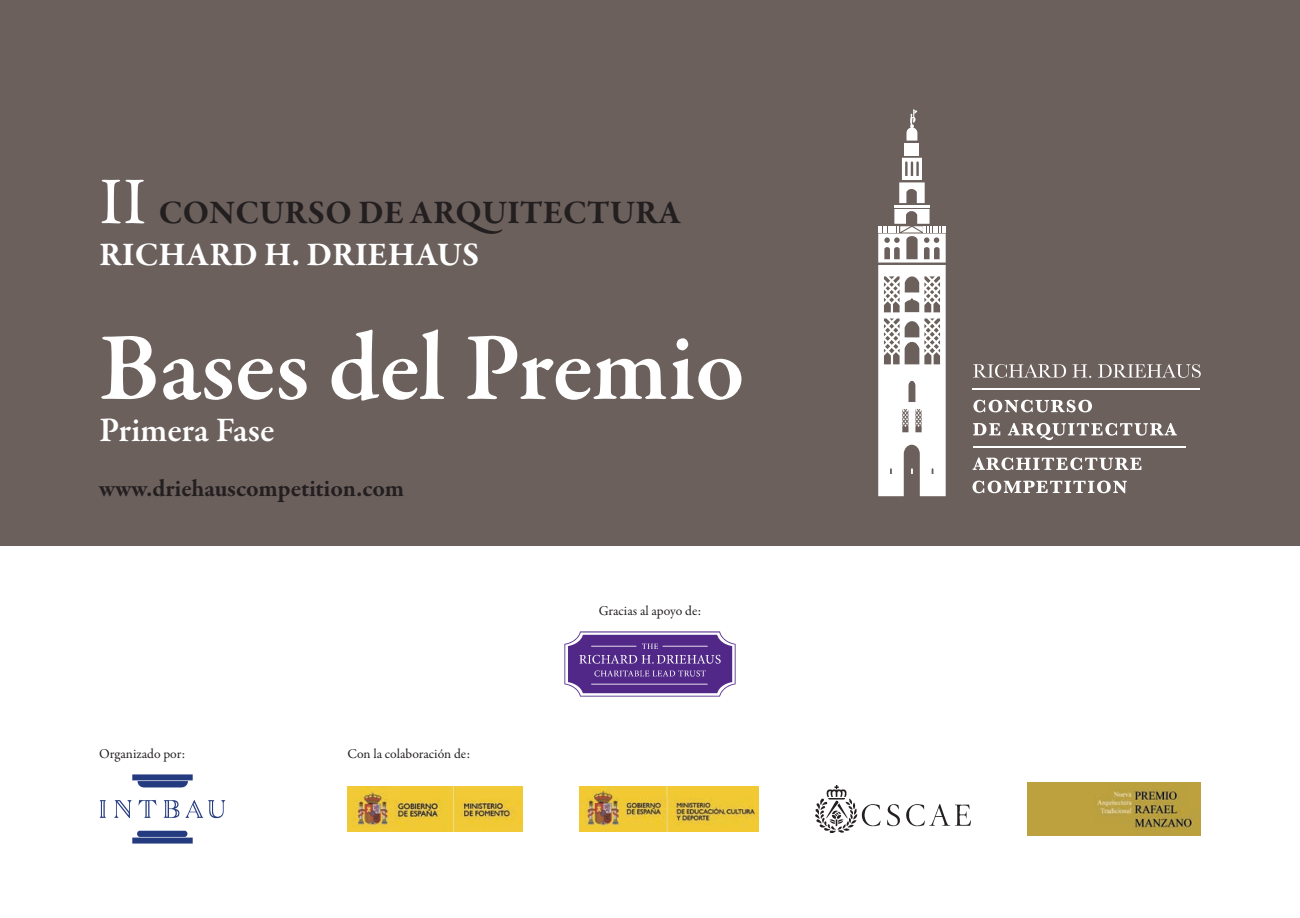
<style>
.page{position:relative;width:1300px;height:918px;background:#fff}
.page>*{position:absolute;margin:0;border:0;box-sizing:border-box;transform-origin:0 0}
.t1{font:600 98px "Garamond Premr Pro";color:#fff}
.t2{font:600 35px "Garamond Premr Pro";letter-spacing:-.005em;color:#fff}
.t3{font:700 33.6px/42px "Garamond Premr Pro";letter-spacing:.005em;color:#231f20}
.t4{font:700 24.5px "Garamond Premr Pro";letter-spacing:-.01em;color:#231f20}
.t5{font:13.65px "Garamond Premr Pro";color:#231f20}
.s1{font-weight:500;font-size:67.2px;color:#fff}
.s2{color:#fff}
</style>
<div class="page">
<div style="left:0;top:0;width:1300px;height:546px;background:#6b605c"></div>
<svg style="left:973px;top:364px;width:93px;height:14px"></svg>
<svg style="left:1072px;top:364px;width:19px;height:14px"></svg>
<svg style="left:1098px;top:364px;width:102px;height:14px"></svg>
<svg style="left:973px;top:400px;width:119px;height:12px"></svg>
<svg style="left:973px;top:423px;width:27px;height:12px"></svg>
<svg style="left:1008px;top:423px;width:169px;height:17px"></svg>
<svg style="left:972px;top:457px;width:169px;height:13px"></svg>
<svg style="left:972px;top:480px;width:155px;height:13px"></svg>
<hr style="left:972px;top:446px;width:213px;height:1px;background:#fff">
<hr style="left:972px;top:388px;width:228px;height:1px;background:#fff">
<svg style="left:906px;top:109px;width:11px;height:32px"></svg>
<div style="left:905px;top:143px;width:14px;height:12px;background:#fff"></div>
<hr style="left:894px;top:205px;width:35px;height:3px;background:#fff">
<svg style="left:899px;top:158px;width:25px;height:45px"></svg>
<svg style="left:878px;top:209px;width:67px;height:287px"></svg>
<img style="left:564px;top:631px;width:171px;height:65px">
<img style="left:815px;top:785px;width:155px;height:47px">
<img style="left:99px;top:775px;width:126px;height:68px">
<img style="left:579px;top:786px;width:180px;height:45px">
<img style="left:347px;top:786px;width:175px;height:45px">
<img style="left:1027px;top:782px;width:173px;height:53px">
<h3 class="t3" style="left:99px;top:192px;width:584px"><span class="s1">II</span> CONCURSO DE ARQUITECTURA<br><span class="s2">RICHARD H. DRIEHAUS</span></h3>
<h1 class="t1" style="left:99px;top:308px;width:647px">Bases del Premio</h1>
<h2 class="t2" style="left:99px;top:408px;width:177px">Primera Fase</h2>
<h3 class="t4" style="left:99px;top:473px;width:307px">www.driehauscompetition.com</h3>
<p class="t5" style="left:99px;top:745px;width:87px">Organizado por:</p>
<p class="t5" style="left:347px;top:745px;width:124px">Con la colaboración de:</p>
<p class="t5" style="left:599px;top:602px;width:104px">Gracias al apoyo de:</p>
</div>
